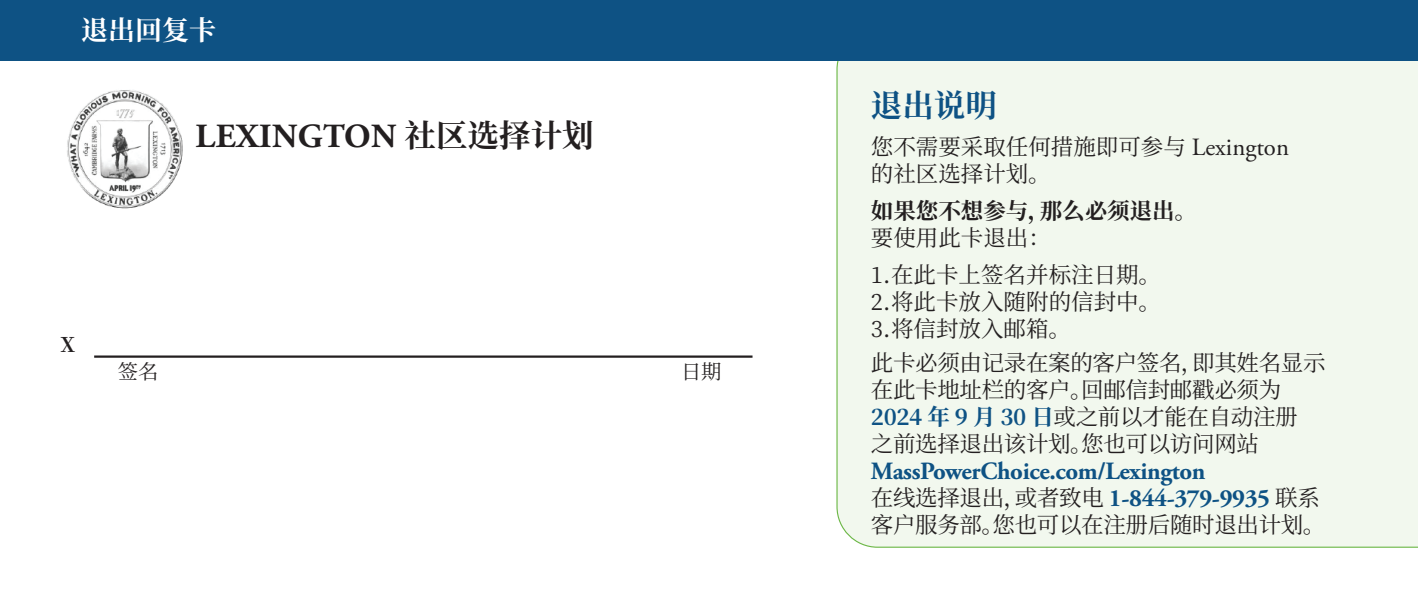
<style>
.page{position:relative;width:1418px;height:608px;background:#fff}
.page>*{position:absolute;margin:0;border:0;box-sizing:border-box;transform-origin:0 0}
.t1{font:700 33.75px "Adobe Garamond Pro";letter-spacing:.015em;color:#231f20}
.t2{font:700 31.5px "Noto Serif SC";color:#0e5284}
.t3{font:700 27px "Noto Serif SC";color:#fff}
.t4{font:700 24.75px/27px "Adobe Garamond Pro";letter-spacing:-.015em;color:#0e5284}
.t5{font:22.5px/27px "Noto Serif SC";letter-spacing:-.015em;color:#231f20}
.t6{font:700 22.5px "Noto Serif SC";color:#231f20}
.t7{font:20.25px "Noto Serif SC";color:#231f20}
.t8{font:700 20.25px "Noto Serif SC";color:#231f20}
.s1{font-family:"Noto Serif SC";font-size:31.5px}
.s2{font-family:"Adobe Garamond Pro";font-size:24.75px}
.s3{font-weight:700;color:#0e5284}
.s4{font-family:"Noto Serif SC";font-weight:400;font-size:22.5px;color:#231f20}
</style>
<div class="page">
<div style="left:836px;top:61px;width:582px;height:486px;background:#f2f8ee"></div>
<div style="left:0;top:0;width:1418px;height:61px;background:#0e5284"></div>
<img style="left:67px;top:90px;width:116px;height:119px">
<hr style="left:94px;top:355px;width:658px;height:2px;background:#231f20">
<p class="t3" style="left:81px;top:15px;width:136px">退出回复卡</p>
<h1 class="t1" style="left:195px;top:117px;width:400px">LEXINGTON <span class="s1">社区选择计划</span></h1>
<p class="t8" style="left:60px;top:333px;width:16px">X</p>
<p class="t7" style="left:118px;top:360px;width:42px">签名</p>
<p class="t7" style="left:681px;top:360px;width:42px">日期</p>
<h2 class="t2" style="left:871px;top:87px;width:127px">退出说明</h2>
<p class="t5" style="left:871px;top:134px;width:420px">您不需要采取任何措施即可参与 <span class="s2">Lexington</span>的社区选择计划。</p>
<p class="t6" style="left:871px;top:198px;width:328px">如果您不想参与，那么必须退出。</p>
<p class="t5" style="left:871px;top:220px;width:292px;line-height:37.1px">要使用此卡退出：<br>1.在此卡上签名并标注日期。</p>
<p class="t5" style="left:871px;top:289px;width:292px">2.将此卡放入随附的信封中。<br>3.将信封放入邮箱。</p>
<p class="t5" style="left:871px;top:350px;width:456px">此卡必须由记录在案的客户签名，即其姓名显示在此卡地址栏的客户。回邮信封邮戳必须为<br><span class="s3">2024 年 9 月 30 日</span>或之前以才能在自动注册之前选择退出该计划。您也可以访问网站</p>
<p class="t4" style="left:871px;top:458px;width:450px">MassPowerChoice.com/Lexington<br><span class="s4">在线选择退出，或者致电</span> 1-844-379-9935 <span class="s4">联系</span></p>
<p class="t5" style="left:871px;top:512px;width:456px">客户服务部。您也可以在注册后随时退出计划。</p>
</div>
